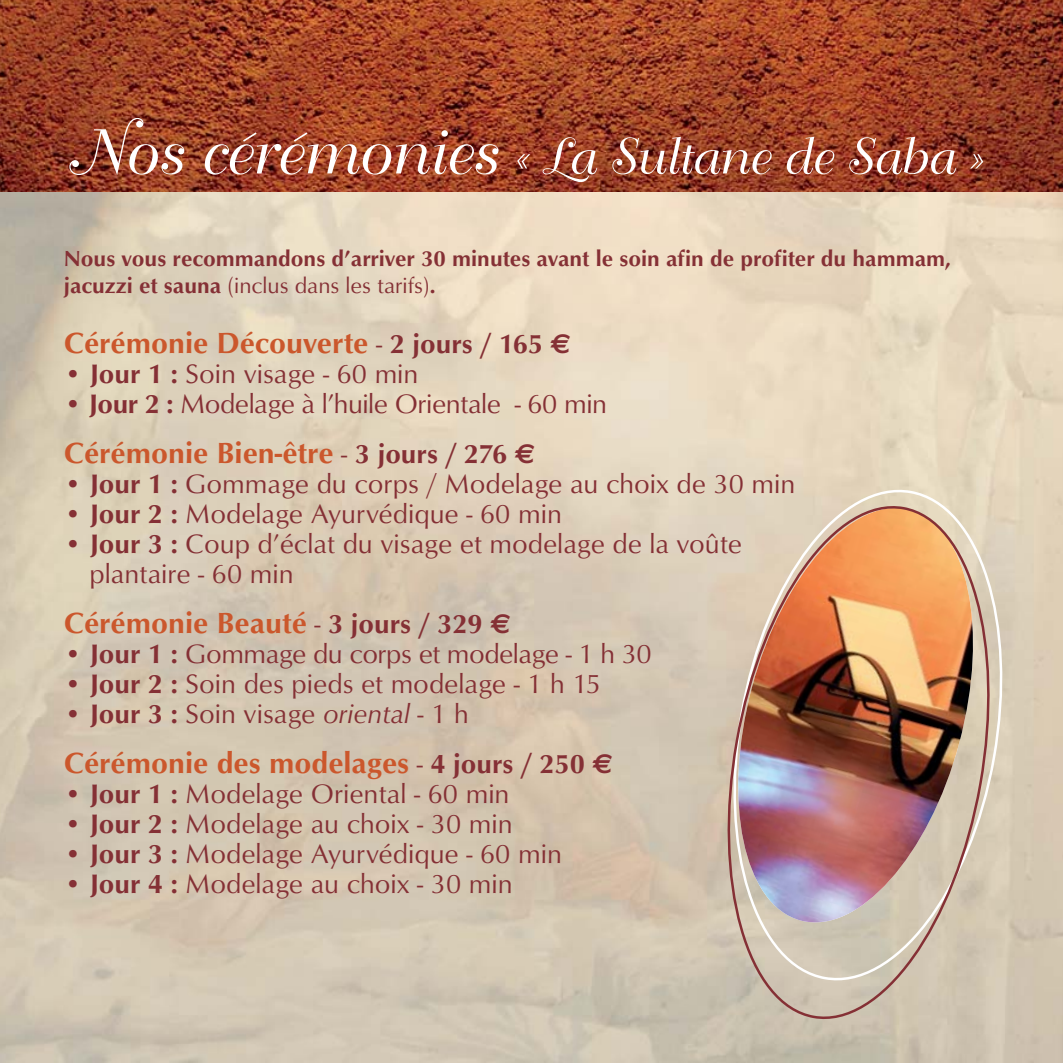
<style>
.page{position:relative;width:1063px;height:1063px;background:#fff}
.page>*{position:absolute;margin:0;border:0;box-sizing:border-box;transform-origin:0 0}
.t1{font:50px "Bellevue";color:#fff}
.t2{font:700 30px "Opus";color:#cb572c}
.t3{font:27.5px/30px "Opus";color:#853035}
.t4{font:700 22.5px/27px "Opus";color:#853035}
.s1{font-size:62.5px}
.s2{font-weight:400}
.s3{font-weight:400;font-size:27.5px;color:#853035}
.s4{font-size:27.5px;color:#853035}
.s5{font-family:"Euro Sans";font-size:27.5px;color:#853035}
.s6{font-weight:700}
.s7{font-style:italic}
</style>
<div class="page">
<img style="left:0;top:191px;width:1063px;height:872px">
<svg style="left:0;top:0;width:1063px;height:191px;background:#993f25"></svg>
<svg style="left:717px;top:478px;width:302px;height:514px;background:#dcd0ba"></svg>
<img style="left:711px;top:495px;width:295px;height:535px">
<h1 class="t1" style="left:64px;top:137px;width:917px"><span class="s1">Nos cérémonies</span> « La Sultane de Saba »</h1>
<p class="t4" style="left:64px;top:246px;width:889px">Nous vous recommandons d’arriver 30 minutes avant le soin afin de profiter du hammam, jacuzzi et sauna <span class="s2">(inclus dans les tarifs)</span>.</p>
<p class="t2" style="left:64px;top:331px;width:509px">Cérémonie Découverte <span class="s3">-</span> <span class="s4">2 jours / 165</span> <span class="s5">€</span></p>
<p class="t3" style="left:64px;top:361px;width:356px">• <span class="s6">Jour 1 :</span> Soin visage - 60 min</p>
<p class="t3" style="left:64px;top:391px;width:545px">• <span class="s6">Jour 2 :</span> Modelage à l’huile Orientale - 60 min</p>
<p class="t2" style="left:64px;top:441px;width:473px">Cérémonie Bien-être <span class="s3">-</span> <span class="s4">3 jours / 276</span> <span class="s5">€</span></p>
<p class="t3" style="left:64px;top:471px;width:733px">• <span class="s6">Jour 1 :</span> Gommage du corps / Modelage au choix de 30 min</p>
<p class="t3" style="left:64px;top:501px;width:500px">• <span class="s6">Jour 2 :</span> Modelage Ayurvédique - 60 min</p>
<p class="t3" style="left:90px;top:531px;width:654px;text-indent:-26px">• <span class="s6">Jour 3 :</span> Coup d’éclat du visage et modelage de la voûte plantaire - 60 min</p>
<p class="t2" style="left:64px;top:611px;width:449px">Cérémonie Beauté <span class="s3">-</span> <span class="s4">3 jours / 329</span> <span class="s5">€</span></p>
<p class="t3" style="left:64px;top:641px;width:589px">• <span class="s6">Jour 1 :</span> Gommage du corps et modelage - 1 h 30</p>
<p class="t3" style="left:64px;top:671px;width:538px">• <span class="s6">Jour 2 :</span> Soin des pieds et modelage - 1 h 15</p>
<p class="t3" style="left:64px;top:701px;width:406px">• <span class="s6">Jour 3 :</span> Soin visage <span class="s7">oriental</span> - 1 h</p>
<p class="t2" style="left:64px;top:751px;width:551px">Cérémonie des modelages <span class="s3">-</span> <span class="s4">4 jours / 250</span> <span class="s5">€</span></p>
<p class="t3" style="left:64px;top:781px;width:447px">• <span class="s6">Jour 1 :</span> Modelage Oriental - 60 min</p>
<p class="t3" style="left:64px;top:811px;width:450px">• <span class="s6">Jour 2 :</span> Modelage au choix - 30 min</p>
<p class="t3" style="left:64px;top:841px;width:500px">• <span class="s6">Jour 3 :</span> Modelage Ayurvédique - 60 min</p>
<p class="t3" style="left:64px;top:871px;width:450px">• <span class="s6">Jour 4 :</span> Modelage au choix - 30 min</p>
</div>
